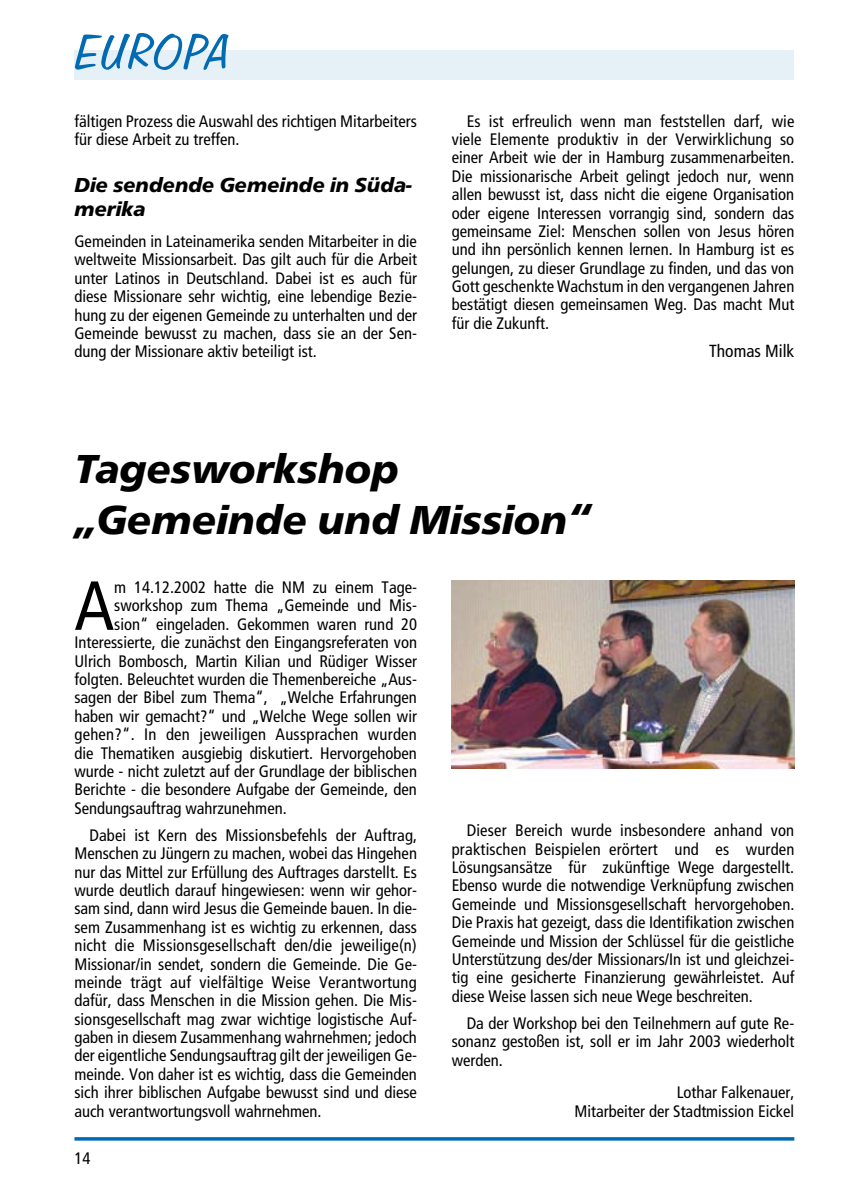
<style>
.page{position:relative;width:844px;height:1191px;background:#fff}
.page>*{position:absolute;margin:0;border:0;box-sizing:border-box;transform-origin:0 0}
.t1{font:condensed 69.3px "Frutiger Cd";color:#000}
.t2{font:56px "Freehand 575 BT Regular B";color:#006ab2}
.t3{font:italic 700 42px/50.4px "Front Page LH";color:#000}
.t4{font:italic 700 21px/24.5px "Front Page LH";color:#000}
.t5{font:condensed 17.5px "Frutiger Cd";color:#000}
.t6{font:condensed 16.62px/18.4px "Frutiger Cd";color:#000;text-align:justify}
</style>
<div class="page">
<div style="left:74px;top:50px;width:720px;height:29px;background:#e6f0f7"></div>
<hr style="left:74px;top:1137px;width:720px;height:3px;background:#006ab2">
<img style="left:451px;top:580px;width:342px;height:188px">
<h2 class="t2" style="left:74px;top:24px;width:158px">EUROPA</h2>
<p class="t6" style="left:74px;top:112px;width:344px">fältigen Prozess die Auswahl des richtigen Mitarbeiters für diese Arbeit zu treffen.</p>
<p class="t4" style="left:74px;top:172px;width:339px">Die sendende Gemeinde in Süda&shy;merika</p>
<p class="t6" style="left:74px;top:233px;width:344px">Gemeinden in Lateinamerika senden Mitarbeiter in die weltweite Missionsarbeit. Das gilt auch für die Arbeit unter Latinos in Deutschland. Dabei ist es auch für diese Missionare sehr wichtig, eine lebendige Bezie&shy;hung zu der eigenen Gemeinde zu unterhalten und der Gemeinde bewusst zu machen, dass sie an der Sen&shy;dung der Missionare aktiv beteiligt ist.</p>
<p class="t6" style="left:451px;top:112px;width:344px;text-indent:15px">Es ist erfreulich wenn man feststellen darf, wie viele Elemente produktiv in der Verwirklichung so einer Arbeit wie der in Hamburg zusammenarbeiten.<br>Die missionarische Arbeit gelingt jedoch nur, wenn allen bewusst ist, dass nicht die eigene Organisation oder eigene Interessen vorrangig sind, sondern das gemeinsame Ziel: Menschen sollen von Jesus hören und ihn persönlich kennen lernen. In Hamburg ist es gelungen, zu dieser Grundlage zu finden, und das von Gott geschenkte Wachstum in den vergangenen Jahren bestätigt diesen gemeinsamen Weg. Das macht Mut für die Zukunft.</p>
<p class="t5" style="left:708px;top:342px;width:87px">Thomas Milk</p>
<h3 class="t3" style="left:74px;top:443px;width:517px">Tagesworkshop „Gemeinde und Mission“</h3>
<h1 class="t1" style="left:74px;top:569px;width:41px">A</h1>
<p class="t6" style="left:114px;top:578px;width:304px">m 14.12.2002 hatte die NM zu einem Tage-</p>
<p class="t6" style="left:114px;top:597px;width:304px">sworkshop zum Thema „Gemeinde und Mis-</p>
<p class="t6" style="left:114px;top:615px;width:304px">sion“ eingeladen. Gekommen waren rund 20</p>
<p class="t6" style="left:74px;top:634px;width:344px">Interessierte, die zunächst den Eingangsreferaten von</p>
<p class="t6" style="left:74px;top:652px;width:344px">Ulrich Bombosch, Martin Kilian und Rüdiger Wisser</p>
<p class="t6" style="left:74px;top:670px;width:344px">folgten. Beleuchtet wurden die Themenbereiche „Aus-</p>
<p class="t6" style="left:74px;top:689px;width:344px">sagen der Bibel zum Thema“, „Welche Erfahrungen</p>
<p class="t6" style="left:74px;top:707px;width:344px">haben wir gemacht?“ und „Welche Wege sollen wir</p>
<p class="t6" style="left:74px;top:725px;width:344px">gehen?“. In den jeweiligen Aussprachen wurden</p>
<p class="t6" style="left:74px;top:744px;width:344px">die Thematiken ausgiebig diskutiert. Hervorgehoben</p>
<p class="t6" style="left:74px;top:762px;width:344px">wurde - nicht zuletzt auf der Grundlage der biblischen</p>
<p class="t6" style="left:74px;top:781px;width:344px">Berichte - die besondere Aufgabe der Gemeinde, den</p>
<p class="t6" style="left:74px;top:799px;width:214px">Sendungsauftrag wahrzunehmen.</p>
<p class="t6" style="left:74px;top:826px;width:344px;text-indent:15px">Dabei ist Kern des Missionsbefehls der Auftrag, Menschen zu Jüngern zu machen, wobei das Hingehen nur das Mittel zur Erfüllung des Auftrages darstellt. Es wurde deutlich darauf hingewiesen: wenn wir gehor&shy;sam sind, dann wird Jesus die Gemeinde bauen. In die&shy;sem Zusammenhang ist es wichtig zu erkennen, dass nicht die Missionsgesellschaft den/die jeweilige(n)<br>Missionar/in sendet, sondern die Gemeinde. Die Ge&shy;meinde trägt auf vielfältige Weise Verantwortung dafür, dass Menschen in die Mission gehen. Die Mis&shy;sionsgesellschaft mag zwar wichtige logistische Auf&shy;gaben in diesem Zusammenhang wahrnehmen; jedoch der eigentliche Sendungsauftrag gilt der jeweiligen Ge&shy;meinde. Von daher ist es wichtig, dass die Gemeinden sich ihrer biblischen Aufgabe bewusst sind und diese auch verantwortungsvoll wahrnehmen.</p>
<p class="t6" style="left:451px;top:822px;width:344px;text-indent:15px">Dieser Bereich wurde insbesondere anhand von praktischen Beispielen erörtert und es wurden Lösungsansätze für zukünftige Wege dargestellt.<br>Ebenso wurde die notwendige Verknüpfung zwischen Gemeinde und Missionsgesellschaft hervorgehoben.<br>Die Praxis hat gezeigt, dass die Identifikation zwischen Gemeinde und Mission der Schlüssel für die geistliche Unterstützung des/der Missionars/In ist und gleichzei&shy;tig eine gesicherte Finanzierung gewährleistet. Auf diese Weise lassen sich neue Wege beschreiten.</p>
<p class="t6" style="left:451px;top:1014px;width:344px;text-indent:15px">Da der Workshop bei den Teilnehmern auf gute Re&shy;sonanz gestoßen ist, soll er im Jahr 2003 wiederholt werden.</p>
<p class="t6" style="left:574px;top:1083px;width:221px;text-align:right">Lothar Falkenauer,<br>Mitarbeiter der Stadtmission Eickel</p>
<p class="t6" style="left:74px;top:1149px;width:17px">14</p>
</div>
